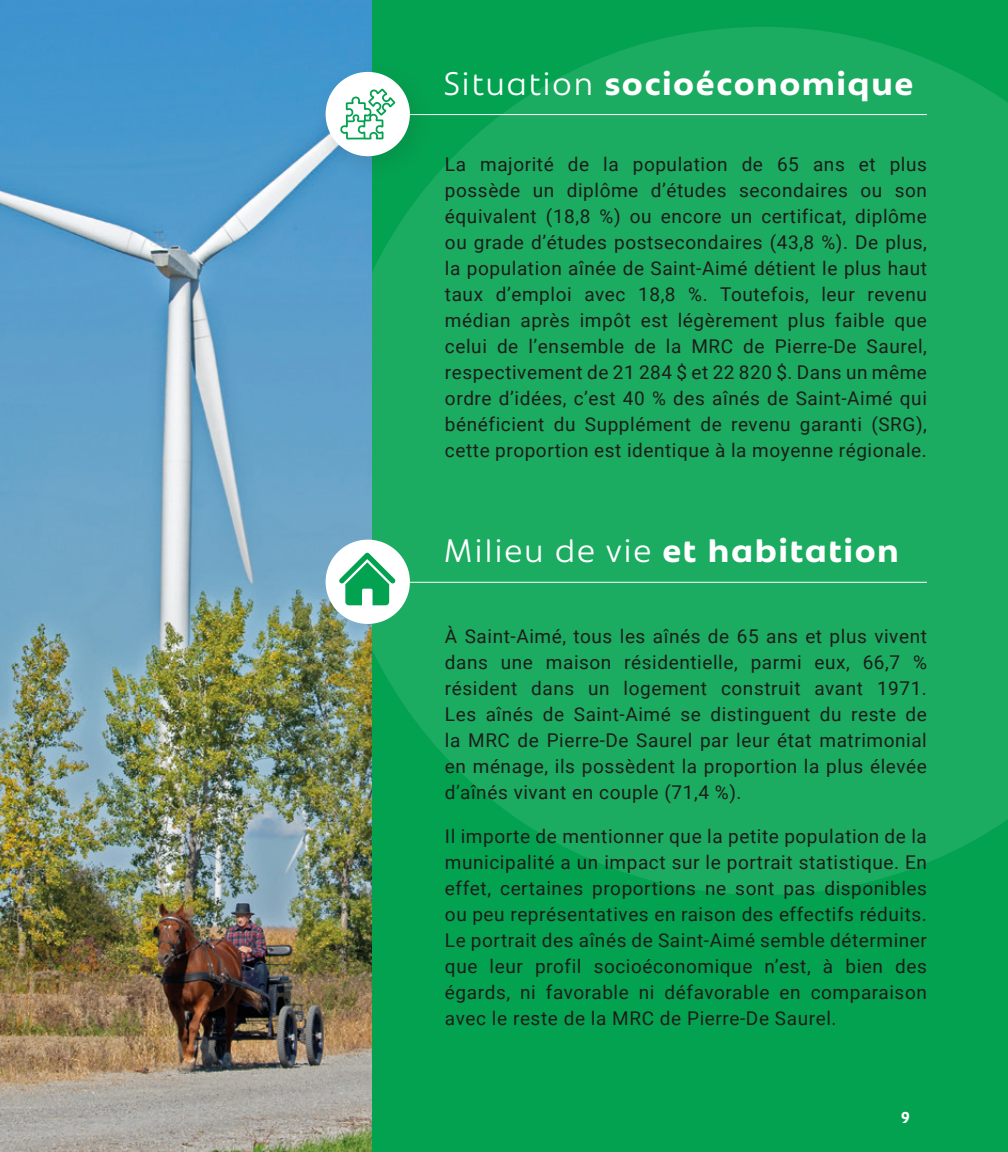
<style>
.page{position:relative;width:1008px;height:1152px;background:#03a250}
.page>*{position:absolute;margin:0;border:0;box-sizing:border-box;transform-origin:0 0}
.t1{font:700 34px "Bonnie";letter-spacing:.05em;color:#fff}
.Texte_courant_noir_PA2023{font:19px/26px "Roboto";letter-spacing:.03em;color:#1d1d1b;text-align:justify}
.t2{font:700 16px "Kohinoor Devanagari";color:#fff}
.s1{font-weight:300}
</style>
<div class="page">
<svg style="left:372px;top:27px;width:636px;height:868px;background:#18aa5f"></svg>
<img style="left:0;top:0;width:372px;height:1152px">
<hr style="left:393px;top:582px;width:534px;height:1px;background:#fff">
<div style="left:326px;top:540px;width:84px;height:84px;background:#fff;border-radius:50%"></div>
<hr style="left:393px;top:114px;width:534px;height:1px;background:#fff">
<div style="left:312px;top:59px;width:124px;height:123px;background:#1d1d1b;opacity:.13"></div>
<div style="left:326px;top:72px;width:84px;height:84px;background:#fff;border-radius:50%"></div>
<svg style="left:340px;top:89px;width:55px;height:50px"></svg>
<svg style="left:339px;top:553px;width:56px;height:52px"></svg>
<p class="t1" style="left:444px;top:60px;width:471px"><span class="s1">Situation</span> socioéconomique</p>
<p class="Texte_courant_noir_PA2023" style="left:445px;top:151px;width:484px">La majorité de la population de 65 ans et plus possède un diplôme d’études secondaires ou son équivalent (18,8 %) ou encore un certificat, diplôme ou grade d’études postsecondaires (43,8 %). De plus, la population aînée de Saint-Aimé détient le plus haut taux d’emploi avec 18,8 %. Toutefois, leur revenu médian après impôt est légèrement plus faible que celui de l’ensemble de la MRC de Pierre-De Saurel, respectivement de 21 284 $ et 22 820 $. Dans un même ordre d’idées, c’est 40 % des aînés de Saint-Aimé qui bénéficient du Supplément de revenu garanti (SRG), cette proportion est identique à la moyenne régionale.</p>
<p class="t1" style="left:444px;top:528px;width:456px"><span class="s1">Milieu de vie</span> et habitation</p>
<p class="Texte_courant_noir_PA2023" style="left:445px;top:622px;width:484px">À Saint-Aimé, tous les aînés de 65 ans et plus vivent dans une maison résidentielle, parmi eux, 66,7 % résident dans un logement construit avant 1971.<br>Les aînés de Saint-Aimé se distinguent du reste de la MRC de Pierre-De Saurel par leur état matrimonial en ménage, ils possèdent la proportion la plus élevée d’aînés vivant en couple (71,4 %).</p>
<p class="Texte_courant_noir_PA2023" style="left:445px;top:822px;width:484px">Il importe de mentionner que la petite population de la municipalité a un impact sur le portrait statistique. En effet, certaines proportions ne sont pas disponibles ou peu représentatives en raison des effectifs réduits.<br>Le portrait des aînés de Saint-Aimé semble déterminer que leur profil socioéconomique n’est, à bien des égards, ni favorable ni défavorable en comparaison avec le reste de la MRC de Pierre-De Saurel.</p>
<p class="t2" style="left:901px;top:1103px;width:10px">9</p>
</div>
